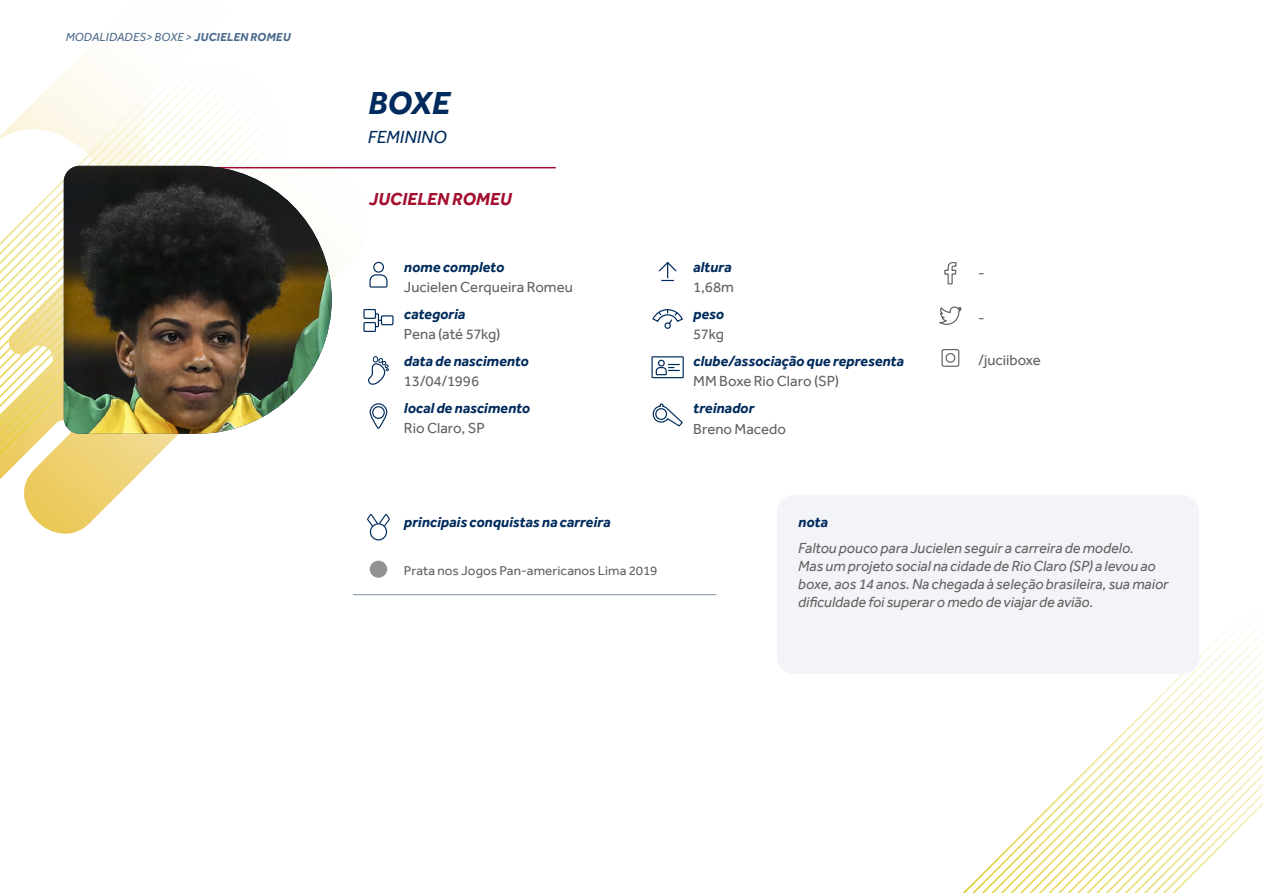
<style>
.page{position:relative;width:1263px;height:893px;background:#fff}
.page>*{position:absolute;margin:0;border:0;box-sizing:border-box;transform-origin:0 0}
.t1{font:italic 700 33px "Effra";color:#002b5c}
.t2{font:italic 700 18px "Effra";letter-spacing:.005em;color:#a30f2f}
.t3{font:italic 18px "Effra";letter-spacing:.005em;color:#002b5c}
.t4{font:italic 15px/18px "Effra";color:#636363}
.t5{font:italic 700 15px "Effra";letter-spacing:-.005em;color:#002b5c}
.t6{font:15px "Effra";color:#636363}
.t7{font:15px "Effra";letter-spacing:-.02em;color:#636363}
.t8{font:13.2px "Effra";letter-spacing:.005em;color:#636363}
.t9{font:italic 12px "Effra";letter-spacing:.01em;color:#4d6b8d}
.s1{font-weight:700}
</style>
<div class="page">
<svg style="left:5px;top:123px;width:252px;height:8px"></svg>
<svg style="left:0;top:131px;width:260px;height:9px"></svg>
<svg style="left:71px;top:140px;width:191px;height:10px"></svg>
<svg style="left:35px;top:150px;width:230px;height:373px"></svg>
<svg style="left:29px;top:162px;width:236px;height:358px"></svg>
<svg style="left:0;top:180px;width:265px;height:332px"></svg>
<svg style="left:962px;top:675px;width:301px;height:218px"></svg>
<svg style="left:970px;top:684px;width:293px;height:209px"></svg>
<svg style="left:980px;top:694px;width:283px;height:199px"></svg>
<svg style="left:993px;top:707px;width:270px;height:186px"></svg>
<svg style="left:1010px;top:724px;width:253px;height:169px"></svg>
<svg style="left:369px;top:261px;width:19px;height:27px"></svg>
<svg style="left:363px;top:309px;width:31px;height:23px"></svg>
<svg style="left:368px;top:356px;width:21px;height:29px"></svg>
<svg style="left:369px;top:403px;width:19px;height:26px"></svg>
<svg style="left:944px;top:262px;width:13px;height:23px"></svg>
<svg style="left:939px;top:306px;width:23px;height:19px"></svg>
<svg style="left:941px;top:349px;width:19px;height:18px"></svg>
<hr style="left:103px;top:167px;width:453px;height:1px;background:#a30f2f">
<img style="left:64px;top:166px;width:268px;height:268px">
<svg style="left:658px;top:262px;width:19px;height:20px"></svg>
<svg style="left:652px;top:309px;width:31px;height:20px"></svg>
<svg style="left:651px;top:356px;width:33px;height:23px"></svg>
<svg style="left:652px;top:403px;width:31px;height:24px"></svg>
<div style="left:777px;top:495px;width:422px;height:179px;background:#f2f4f7;border-radius:17px"></div>
<hr style="left:353px;top:594px;width:51px;height:1px;background:#8095ad">
<hr style="left:404px;top:594px;width:312px;height:1px;background:#8095ad">
<div style="left:370px;top:523px;width:17px;height:17px;border:1px solid #002b5c;border-radius:50%"></div>
<svg style="left:367px;top:514px;width:23px;height:14px"></svg>
<div style="left:370px;top:561px;width:17px;height:17px;background:#939393;border-radius:50%"></div>
<p class="t9" style="left:66px;top:30px;width:226px">MODALIDADES&gt; Boxe &gt; <span class="s1">JUCIELEN ROMEU</span></p>
<h1 class="t1" style="left:368px;top:83px;width:83px">BOXE</h1>
<p class="t3" style="left:368px;top:127px;width:81px">FEMININO</p>
<p class="t2" style="left:369px;top:188px;width:144px">JUCIELEN ROMEU</p>
<p class="t5" style="left:404px;top:258px;width:102px">nome completo</p>
<p class="t6" style="left:404px;top:278px;width:170px">Jucielen Cerqueira Romeu</p>
<p class="t5" style="left:404px;top:305px;width:63px">categoria</p>
<p class="t7" style="left:404px;top:325px;width:98px">Pena (até 57kg)</p>
<p class="t5" style="left:404px;top:352px;width:126px">data de nascimento</p>
<p class="t6" style="left:404px;top:372px;width:77px">13/04/1996</p>
<p class="t5" style="left:404px;top:399px;width:128px">local de nascimento</p>
<p class="t6" style="left:404px;top:420px;width:82px">Rio Claro, SP</p>
<p class="t5" style="left:404px;top:513px;width:208px">principais conquistas na carreira</p>
<p class="t8" style="left:404px;top:563px;width:255px">Prata nos Jogos Pan-americanos Lima 2019</p>
<p class="t5" style="left:693px;top:258px;width:40px">altura</p>
<p class="t6" style="left:693px;top:278px;width:42px">1,68m</p>
<p class="t5" style="left:693px;top:305px;width:32px">peso</p>
<p class="t6" style="left:693px;top:325px;width:32px">57kg</p>
<p class="t5" style="left:693px;top:352px;width:212px">clube/associação que representa</p>
<p class="t6" style="left:693px;top:373px;width:147px">MM Boxe Rio Claro (SP)</p>
<p class="t5" style="left:693px;top:399px;width:63px">treinador</p>
<p class="t6" style="left:693px;top:420px;width:94px">Breno Macedo</p>
<p class="t6" style="left:978px;top:264px;width:8px">-</p>
<p class="t6" style="left:978px;top:309px;width:8px">-</p>
<p class="t6" style="left:978px;top:351px;width:64px">/juciiboxe</p>
<p class="t5" style="left:798px;top:513px;width:31px">nota</p>
<p class="t4" style="left:798px;top:539px;width:372px">Faltou pouco para Jucielen seguir a carreira de modelo.<br>Mas um projeto social na cidade de Rio Claro (SP) a levou ao boxe, aos 14 anos. Na chegada à seleção brasileira, sua maior dificuldade foi superar o medo de viajar de avião.</p>
</div>
